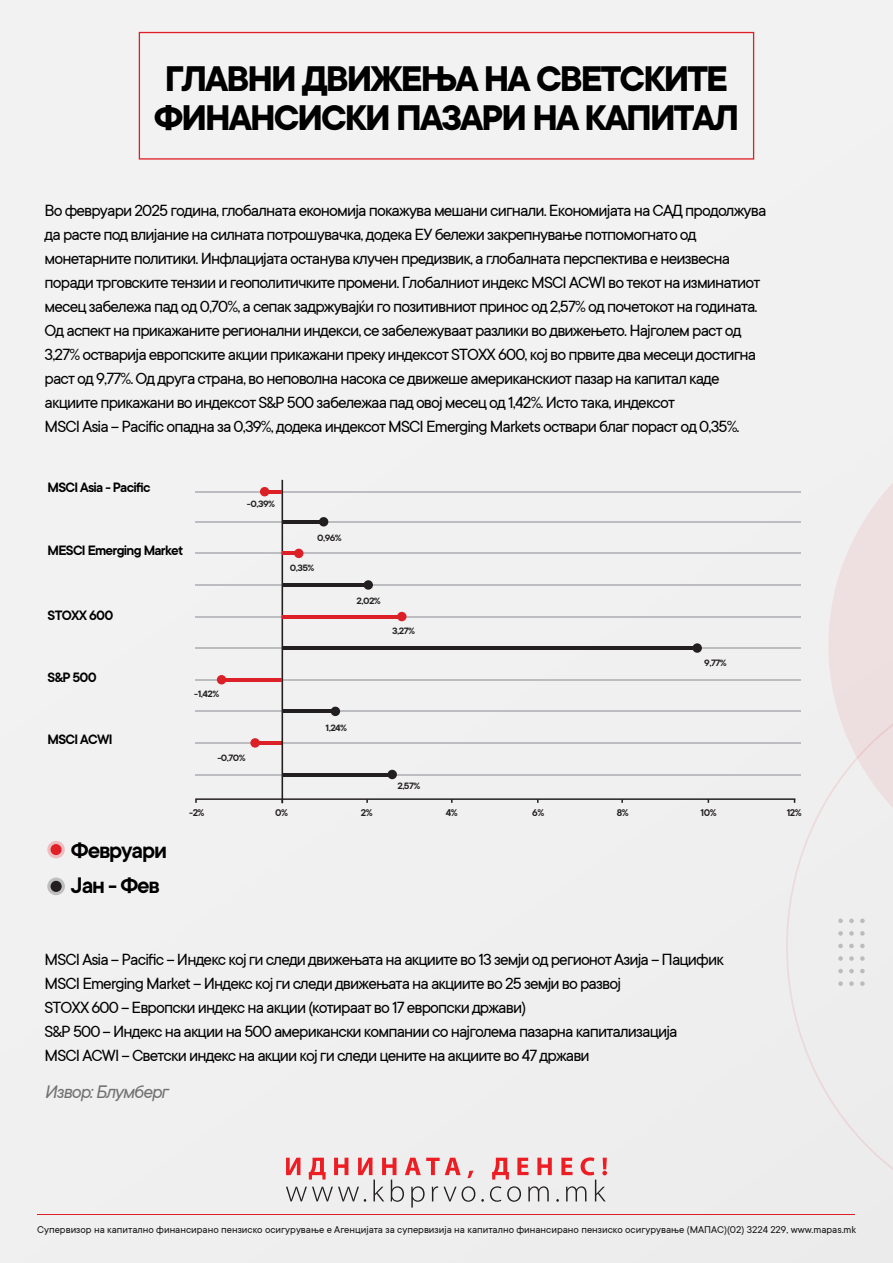
<style>
.page{position:relative;width:893px;height:1263px;background:#f1f1f1}
.page>*{position:absolute;margin:0;border:0;box-sizing:border-box;transform-origin:0 0}
.t1{font:700 39.3px/39px "TT Commons";letter-spacing:-.05em;color:#000}
.t2{font:600 24.6px "TT Commons";letter-spacing:-.05em;color:#000}
.t3{font:italic 20.1px "TT Commons";letter-spacing:-.05em;color:#727272}
.t4{font:18px/24px "TT Commons";letter-spacing:-.05em;color:#000}
.t5{font:600 15px "TT Commons";letter-spacing:-.05em;color:#000}
.t6{font:11.1px "TT Commons";color:#131413}
.t7{font:600 10.8px "TT Commons";color:#231f20}
.t8{font:600 10.2px "TT Commons";letter-spacing:-.05em;color:#231f20;scale:1.06 1}
</style>
<div class="page">
<hr style="left:195px;top:798px;width:600px;height:2px;background:#231f20">
<hr style="left:195px;top:521px;width:606px;height:1px;background:#bcbdc1">
<hr style="left:195px;top:584px;width:606px;height:2px;background:#bcbdc1">
<hr style="left:195px;top:647px;width:606px;height:2px;background:#bcbdc1">
<hr style="left:195px;top:616px;width:606px;height:1px;background:#bcbdc1">
<hr style="left:282px;top:647px;width:416px;height:3px;background:#231f20">
<div style="left:692px;top:643px;width:10px;height:10px;background:#231f20;border-radius:50%"></div>
<hr style="left:195px;top:710px;width:606px;height:2px;background:#bcbdc1">
<hr style="left:195px;top:679px;width:606px;height:1px;background:#bcbdc1">
<hr style="left:282px;top:710px;width:53px;height:3px;background:#231f20">
<div style="left:331px;top:707px;width:9px;height:9px;background:#231f20;border-radius:50%"></div>
<hr style="left:195px;top:774px;width:606px;height:1px;background:#bcbdc1">
<hr style="left:195px;top:742px;width:606px;height:2px;background:#bcbdc1">
<hr style="left:283px;top:773px;width:109px;height:3px;background:#231f20">
<div style="left:387px;top:770px;width:10px;height:9px;background:#231f20;border-radius:50%"></div>
<hr style="left:195px;top:553px;width:606px;height:1px;background:#bcbdc1">
<hr style="left:195px;top:491px;width:606px;height:1px;background:#bcbdc1">
<hr style="left:283px;top:583px;width:85px;height:3px;background:#231f20">
<div style="left:364px;top:580px;width:9px;height:10px;background:#231f20;border-radius:50%"></div>
<hr style="left:282px;top:520px;width:42px;height:3px;background:#231f20">
<div style="left:319px;top:517px;width:9px;height:9px;background:#231f20;border-radius:50%"></div>
<svg style="left:47px;top:877px;width:18px;height:18px"></svg>
<div style="left:51px;top:881px;width:11px;height:11px;background:#231f20;border-radius:50%"></div>
<div style="left:47px;top:841px;width:18px;height:17px;background:#ecbec0;border-radius:50%"></div>
<svg style="left:50px;top:844px;width:12px;height:11px"></svg>
<hr style="left:38px;top:1214px;width:817px;height:1px;background:#db2027">
<svg style="left:286px;top:1157px;width:321px;height:50px"></svg>
<div style="left:139px;top:32px;width:615px;height:128px;border:1px solid #e01f28"></div>
<div style="left:786px;top:672px;width:107px;height:549px;background:#ededee"></div>
<svg style="left:828px;top:401px;width:65px;height:488px"></svg>
<svg style="left:860px;top:918px;width:5px;height:5px"></svg>
<svg style="left:860px;top:931px;width:5px;height:5px"></svg>
<svg style="left:860px;top:944px;width:5px;height:4px"></svg>
<svg style="left:860px;top:956px;width:5px;height:5px"></svg>
<svg style="left:860px;top:969px;width:5px;height:4px"></svg>
<svg style="left:860px;top:981px;width:5px;height:5px"></svg>
<svg style="left:849px;top:918px;width:5px;height:5px"></svg>
<svg style="left:849px;top:931px;width:5px;height:5px"></svg>
<svg style="left:849px;top:944px;width:5px;height:4px"></svg>
<svg style="left:849px;top:956px;width:5px;height:5px"></svg>
<svg style="left:849px;top:969px;width:5px;height:4px"></svg>
<svg style="left:849px;top:981px;width:5px;height:5px"></svg>
<svg style="left:838px;top:918px;width:5px;height:5px"></svg>
<svg style="left:838px;top:931px;width:5px;height:5px"></svg>
<svg style="left:838px;top:944px;width:5px;height:4px"></svg>
<svg style="left:838px;top:956px;width:5px;height:5px"></svg>
<svg style="left:838px;top:969px;width:5px;height:4px"></svg>
<svg style="left:838px;top:981px;width:5px;height:5px"></svg>
<hr style="left:253px;top:741px;width:29px;height:3px;background:#db2027">
<svg style="left:250px;top:738px;width:10px;height:10px"></svg>
<hr style="left:282px;top:480px;width:1px;height:323px;background:#231f20">
<hr style="left:222px;top:678px;width:60px;height:3px;background:#db2027">
<div style="left:217px;top:675px;width:9px;height:9px;background:#db2027;border-radius:50%"></div>
<hr style="left:282px;top:615px;width:120px;height:3px;background:#db2027">
<div style="left:397px;top:612px;width:9px;height:9px;background:#db2027;border-radius:50%"></div>
<hr style="left:282px;top:552px;width:16px;height:3px;background:#db2027">
<div style="left:294px;top:549px;width:9px;height:9px;background:#db2027;border-radius:50%"></div>
<hr style="left:265px;top:490px;width:17px;height:3px;background:#db2027">
<div style="left:260px;top:487px;width:9px;height:9px;background:#db2027;border-radius:50%"></div>
<h1 class="t1" style="left:154px;top:60px;width:587px">ГЛАВНИ ДВИЖЕЊА НА СВЕТСКИТЕ<br>ФИНАНСИСКИ ПАЗАРИ НА КАПИТАЛ</h1>
<p class="t4" style="left:45px;top:199px;width:723px">Во февруари 2025 година, глобалната економија покажува мешани сигнали. Економијата на САД продолжува да расте под влијание на силната потрошувачка, додека ЕУ бележи закрепнување потпомогнато од монетарните политики. Инфлацијата останува клучен предизвик, а глобалната перспектива е неизвесна поради трговските тензии и геополитичките промени. Глобалниот индекс MSCI ACWI во текот на изминатиот месец забележа пад од 0,70%, а сепак задржувајќи го позитивниот принос од 2,57% од почетокот на годината.<br>Од аспект на прикажаните регионални индекси, се забележуваат разлики во движењето. Најголем раст од 3,27% остварија европските акции прикажани преку индексот STOXX 600, кој во првите два месеци достигна раст од 9,77%. Од друга страна, во неповолна насока се движеше американскиот пазар на капитал каде акциите прикажани во индексот S&amp;P 500 забележаа пад овој месец од 1,42%. Исто така, индексот<br>MSCI Asia – Pacific опадна за 0,39%, додека индексот MSCI Emerging Markets оствари благ пораст од 0,35%.</p>
<p class="t5" style="left:48px;top:479px;width:104px">MSCI Asia - Pacific</p>
<p class="t5" style="left:48px;top:542px;width:137px">MESCI Emerging Market</p>
<p class="t8" style="left:247px;top:499px;width:28px">-0,39%</p>
<p class="t5" style="left:48px;top:607px;width:67px">STOXX 600</p>
<p class="t5" style="left:48px;top:669px;width:51px">S&amp;P 500</p>
<p class="t5" style="left:48px;top:731px;width:66px">MSCI ACWI</p>
<p class="t8" style="left:194px;top:688px;width:25px">-1,42%</p>
<p class="t8" style="left:217px;top:752px;width:28px">-0,70%</p>
<p class="t8" style="left:317px;top:532px;width:25px">0,96%</p>
<p class="t8" style="left:290px;top:563px;width:25px">0,35%</p>
<p class="t8" style="left:356px;top:595px;width:25px">2,02%</p>
<p class="t8" style="left:392px;top:625px;width:23px">3,27%</p>
<p class="t8" style="left:326px;top:722px;width:22px">1,24%</p>
<p class="t8" style="left:397px;top:780px;width:23px">2,57%</p>
<p class="t8" style="left:704px;top:657px;width:23px">9,77%</p>
<h2 class="t2" style="left:71px;top:837px;width:98px">Февруари</h2>
<h2 class="t2" style="left:71px;top:872px;width:91px">Јан - Фев</h2>
<p class="t7" style="left:189px;top:807px;width:17px">-2%</p>
<p class="t7" style="left:275px;top:807px;width:14px">0%</p>
<p class="t7" style="left:361px;top:807px;width:13px">2%</p>
<p class="t7" style="left:446px;top:807px;width:13px">4%</p>
<p class="t7" style="left:532px;top:807px;width:14px">6%</p>
<p class="t7" style="left:617px;top:807px;width:13px">8%</p>
<p class="t7" style="left:701px;top:807px;width:17px">10%</p>
<p class="t7" style="left:787px;top:807px;width:16px">12%</p>
<p class="t4" style="left:45px;top:948px;width:681px">MSCI Asia – Pacific – Индекс кој ги следи движењата на акциите во 13 земји од регионот Азија – Пацифик MSCI Emerging Market – Индекс кој ги следи движењата на акциите во 25 земји во развој<br>STOXX 600 – Европски индекс на акции (котираат во 17 европски држави)<br>S&amp;P 500 – Индекс на акции на 500 американски компании со најголема пазарна капитализација<br>MSCI ACWI – Светски индекс на акции кој ги следи цените на акциите во 47 држави</p>
<p class="t3" style="left:45px;top:1081px;width:125px">Извор: Блумберг</p>
<p class="t6" style="left:37px;top:1224px;width:821px">Супервизор на капитално финансирано пензиско осигурување е Агенцијата за супервизија на капитално финансирано пензиско осигурување (МАПАС)(02) 3224 229, www.mapas.mk</p>
</div>
